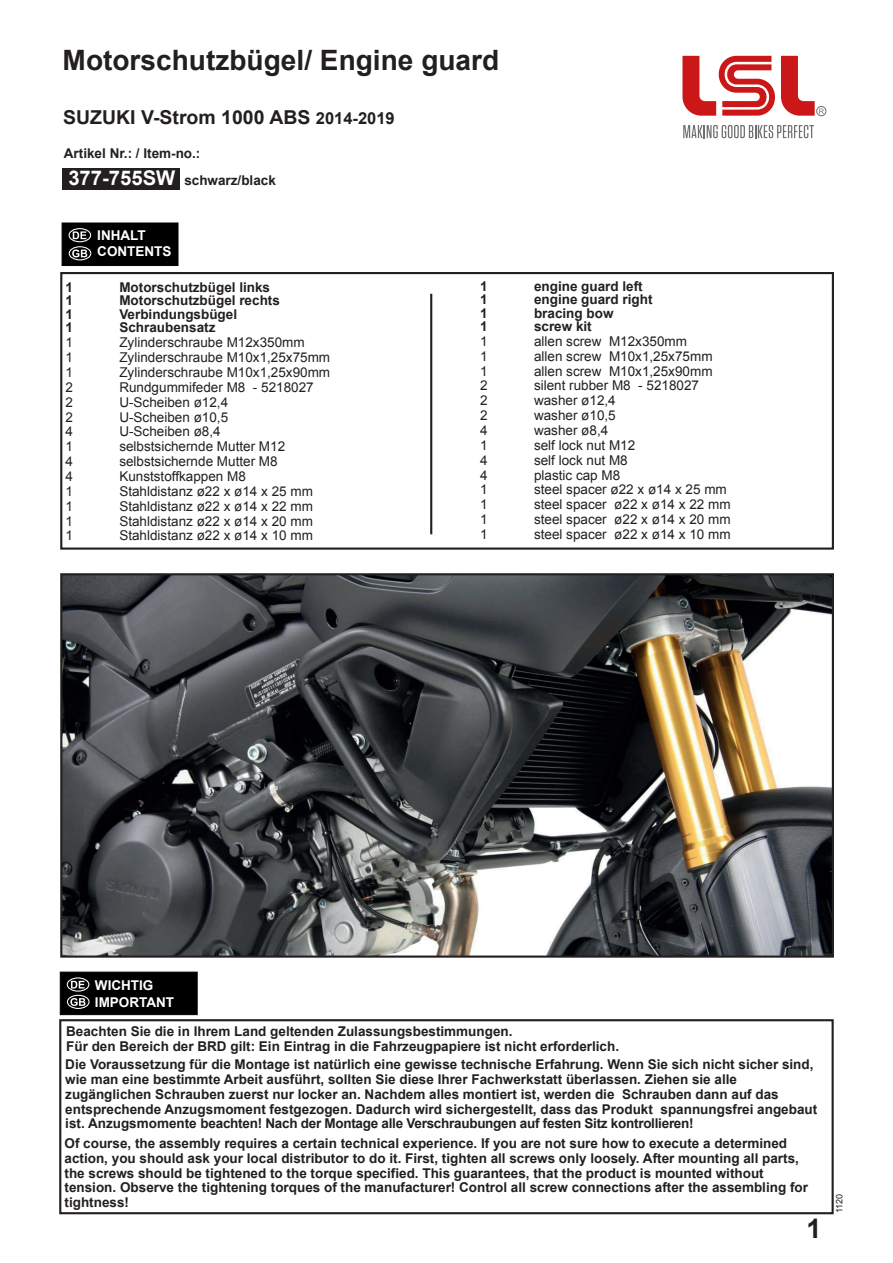
<style>
.page{position:relative;width:893px;height:1263px;background:#fff}
.page>*{position:absolute;margin:0;border:0;box-sizing:border-box;transform-origin:0 0}
.t1{font:700 28.05px "Arial";color:#231f20}
.t2{font:700 27px "Arial";color:#231f20}
.t3{font:700 19.2px "Arial";color:#231f20}
.t4{font:700 13.5px/14.9px "Arial";color:#231f20}
.t5{font:13.5px "Arial";color:#231f20}
.t6{font:700 13.5px/16.2px "Arial";color:#fff}
.t7{font:9px "Arial";color:#231f20}
.s1{font-size:16.5px}
.s2{font-size:20.25px;color:#fff}
</style>
<div class="page">
<img style="left:63px;top:576px;width:768px;height:379px">
<div style="left:60px;top:573px;width:774px;height:385px;border:2px solid #231f20"></div>
<div style="left:60px;top:272px;width:774px;height:278px;border:2px solid #231f20"></div>
<hr style="left:430px;top:294px;width:2px;height:240px;background:#231f20">
<svg style="left:682px;top:56px;width:93px;height:60px"></svg>
<svg style="left:683px;top:125px;width:131px;height:13px"></svg>
<div style="left:816px;top:106px;width:10px;height:10px;border:1px solid #706f6f;border-radius:50%"></div>
<svg style="left:781px;top:56px;width:43px;height:60px"></svg>
<div style="left:63px;top:168px;width:117px;height:21px;background:#231f20"></div>
<div style="left:59px;top:1019px;width:775px;height:195px;border:2px solid #231f20"></div>
<div style="left:60px;top:972px;width:137px;height:43px;background:#000001;border:1px solid #000001"></div>
<svg style="left:71px;top:981px;width:14px;height:7px"></svg>
<div style="left:67px;top:977px;width:22px;height:15px;border:1px solid #fff;border-radius:50%"></div>
<svg style="left:70px;top:998px;width:16px;height:8px"></svg>
<div style="left:67px;top:995px;width:23px;height:14px;border:1px solid #fff;border-radius:50%"></div>
<div style="left:62px;top:223px;width:116px;height:43px;background:#000001"></div>
<svg style="left:73px;top:231px;width:13px;height:8px"></svg>
<div style="left:69px;top:228px;width:22px;height:14px;border:1px solid #fff;border-radius:50%"></div>
<svg style="left:72px;top:249px;width:15px;height:8px"></svg>
<div style="left:69px;top:246px;width:22px;height:14px;border:1px solid #fff;border-radius:50%"></div>
<h1 class="t1" style="left:63px;top:41px;width:438px">Motorschutzbügel/ Engine guard</h1>
<h3 class="t3" style="left:63px;top:104px;width:333px">SUZUKI V-Strom 1000 ABS <span class="s1">2014-2019</span></h3>
<p class="t4" style="left:68px;top:141px;width:209px;line-height:26.2px;text-indent:-5px">Artikel Nr.: / Item-no.:<br><span class="s2">377-755SW</span> schwarz/black</p>
<p class="t6" style="left:97px;top:228px;width:76px">INHALT<br>CONTENTS</p>
<p class="t4" style="left:65px;top:280px;width:9px">1</p>
<p class="t4" style="left:119px;top:280px;width:152px">Motorschutzbügel links</p>
<p class="t4" style="left:65px;top:294px;width:9px">1</p>
<p class="t4" style="left:119px;top:294px;width:162px">Motorschutzbügel rechts</p>
<p class="t4" style="left:65px;top:307px;width:9px">1</p>
<p class="t4" style="left:119px;top:307px;width:119px">Verbindungsbügel</p>
<p class="t4" style="left:65px;top:321px;width:9px">1</p>
<p class="t4" style="left:119px;top:321px;width:98px">Schraubensatz</p>
<p class="t5" style="left:65px;top:334px;width:9px">1</p>
<p class="t5" style="left:119px;top:334px;width:187px">Zylinderschraube M12x350mm</p>
<p class="t5" style="left:65px;top:349px;width:9px">1</p>
<p class="t5" style="left:119px;top:349px;width:212px">Zylinderschraube M10x1,25x75mm</p>
<p class="t5" style="left:65px;top:363px;width:9px">1</p>
<p class="t5" style="left:119px;top:363px;width:212px">Zylinderschraube M10x1,25x90mm</p>
<p class="t5" style="left:65px;top:378px;width:9px">2</p>
<p class="t5" style="left:119px;top:378px;width:196px">Rundgummifeder M8 - 5218027</p>
<p class="t5" style="left:65px;top:393px;width:9px">2</p>
<p class="t5" style="left:119px;top:393px;width:110px">U-Scheiben ø12,4</p>
<p class="t5" style="left:65px;top:408px;width:9px">2</p>
<p class="t5" style="left:119px;top:408px;width:110px">U-Scheiben ø10,5</p>
<p class="t5" style="left:65px;top:423px;width:9px">4</p>
<p class="t5" style="left:119px;top:423px;width:103px">U-Scheiben ø8,4</p>
<p class="t5" style="left:65px;top:438px;width:9px">1</p>
<p class="t5" style="left:119px;top:438px;width:167px">selbstsichernde Mutter M12</p>
<p class="t5" style="left:65px;top:452px;width:9px">4</p>
<p class="t5" style="left:119px;top:452px;width:160px">selbstsichernde Mutter M8</p>
<p class="t5" style="left:65px;top:467px;width:9px">4</p>
<p class="t5" style="left:119px;top:467px;width:128px">Kunststoffkappen M8</p>
<p class="t5" style="left:65px;top:482px;width:9px">1</p>
<p class="t5" style="left:119px;top:482px;width:195px">Stahldistanz ø22 x ø14 x 25 mm</p>
<p class="t5" style="left:65px;top:497px;width:9px">1</p>
<p class="t5" style="left:119px;top:497px;width:195px">Stahldistanz ø22 x ø14 x 22 mm</p>
<p class="t5" style="left:65px;top:512px;width:9px">1</p>
<p class="t5" style="left:119px;top:512px;width:195px">Stahldistanz ø22 x ø14 x 20 mm</p>
<p class="t5" style="left:65px;top:527px;width:9px">1</p>
<p class="t5" style="left:119px;top:527px;width:195px">Stahldistanz ø22 x ø14 x 10 mm</p>
<p class="t4" style="left:480px;top:279px;width:9px">1</p>
<p class="t4" style="left:534px;top:279px;width:110px">engine guard left</p>
<p class="t4" style="left:480px;top:292px;width:9px">1</p>
<p class="t4" style="left:534px;top:292px;width:120px">engine guard right</p>
<p class="t4" style="left:480px;top:306px;width:9px">1</p>
<p class="t4" style="left:534px;top:306px;width:81px">bracing bow</p>
<p class="t4" style="left:480px;top:319px;width:9px">1</p>
<p class="t4" style="left:534px;top:319px;width:59px">screw kit</p>
<p class="t5" style="left:480px;top:332px;width:9px">1</p>
<p class="t5" style="left:534px;top:332px;width:155px">allen screw M12x350mm</p>
<p class="t5" style="left:480px;top:347px;width:9px">1</p>
<p class="t5" style="left:534px;top:347px;width:180px">allen screw M10x1,25x75mm</p>
<p class="t5" style="left:480px;top:362px;width:9px">1</p>
<p class="t5" style="left:534px;top:362px;width:180px">allen screw M10x1,25x90mm</p>
<p class="t5" style="left:480px;top:377px;width:9px">2</p>
<p class="t5" style="left:534px;top:377px;width:167px">silent rubber M8 - 5218027</p>
<p class="t5" style="left:480px;top:392px;width:9px">2</p>
<p class="t5" style="left:534px;top:392px;width:83px">washer ø12,4</p>
<p class="t5" style="left:480px;top:407px;width:9px">2</p>
<p class="t5" style="left:534px;top:407px;width:83px">washer ø10,5</p>
<p class="t5" style="left:480px;top:421px;width:9px">4</p>
<p class="t5" style="left:534px;top:421px;width:76px">washer ø8,4</p>
<p class="t5" style="left:480px;top:436px;width:9px">1</p>
<p class="t5" style="left:534px;top:436px;width:103px">self lock nut M12</p>
<p class="t5" style="left:480px;top:451px;width:9px">4</p>
<p class="t5" style="left:534px;top:451px;width:95px">self lock nut M8</p>
<p class="t5" style="left:480px;top:466px;width:9px">4</p>
<p class="t5" style="left:534px;top:466px;width:88px">plastic cap M8</p>
<p class="t5" style="left:480px;top:481px;width:9px">1</p>
<p class="t5" style="left:534px;top:481px;width:194px">steel spacer ø22 x ø14 x 25 mm</p>
<p class="t5" style="left:480px;top:496px;width:9px">1</p>
<p class="t5" style="left:534px;top:496px;width:198px">steel spacer ø22 x ø14 x 22 mm</p>
<p class="t5" style="left:480px;top:511px;width:9px">1</p>
<p class="t5" style="left:534px;top:511px;width:198px">steel spacer ø22 x ø14 x 20 mm</p>
<p class="t5" style="left:480px;top:525px;width:9px">1</p>
<p class="t5" style="left:534px;top:525px;width:198px">steel spacer ø22 x ø14 x 10 mm</p>
<p class="t6" style="left:95px;top:978px;width:81px">WICHTIG<br>IMPORTANT</p>
<p class="t4" style="left:66px;top:1025px;width:554px">Beachten Sie die in Ihrem Land geltenden Zulassungsbestimmungen.<br>Für den Bereich der BRD gilt: Ein Eintrag in die Fahrzeugpapiere ist nicht erforderlich.</p>
<p class="t4" style="left:65px;top:1057px;width:753px">Die Voraussetzung für die Montage ist natürlich eine gewisse technische Erfahrung. Wenn Sie sich nicht sicher sind, wie man eine bestimmte Arbeit ausführt, sollten Sie diese Ihrer Fachwerkstatt überlassen. Ziehen sie alle zugänglichen Schrauben zuerst nur locker an. Nachdem alles montiert ist, werden die Schrauben dann auf das entsprechende Anzugsmoment festgezogen. Dadurch wird sichergestellt, dass das Produkt spannungsfrei angebaut ist. Anzugsmomente beachten! Nach der Montage alle Verschraubungen auf festen Sitz kontrollieren!</p>
<p class="t4" style="left:65px;top:1136px;width:745px">Of course, the assembly requires a certain technical experience. If you are not sure how to execute a determined action, you should ask your local distributor to do it. First, tighten all screws only loosely. After mounting all parts, the screws should be tightened to the torque specified. This guarantees, that the product is mounted without tension. Observe the tightening torques of the manufacturer! Control all screw connections after the assembling for tightness!</p>
<h2 class="t2" style="left:807px;top:1211px;width:17px">1</h2>
<p class="t7" style="left:834px;top:1213px;width:21px;rotate:-90deg">1120</p>
</div>
